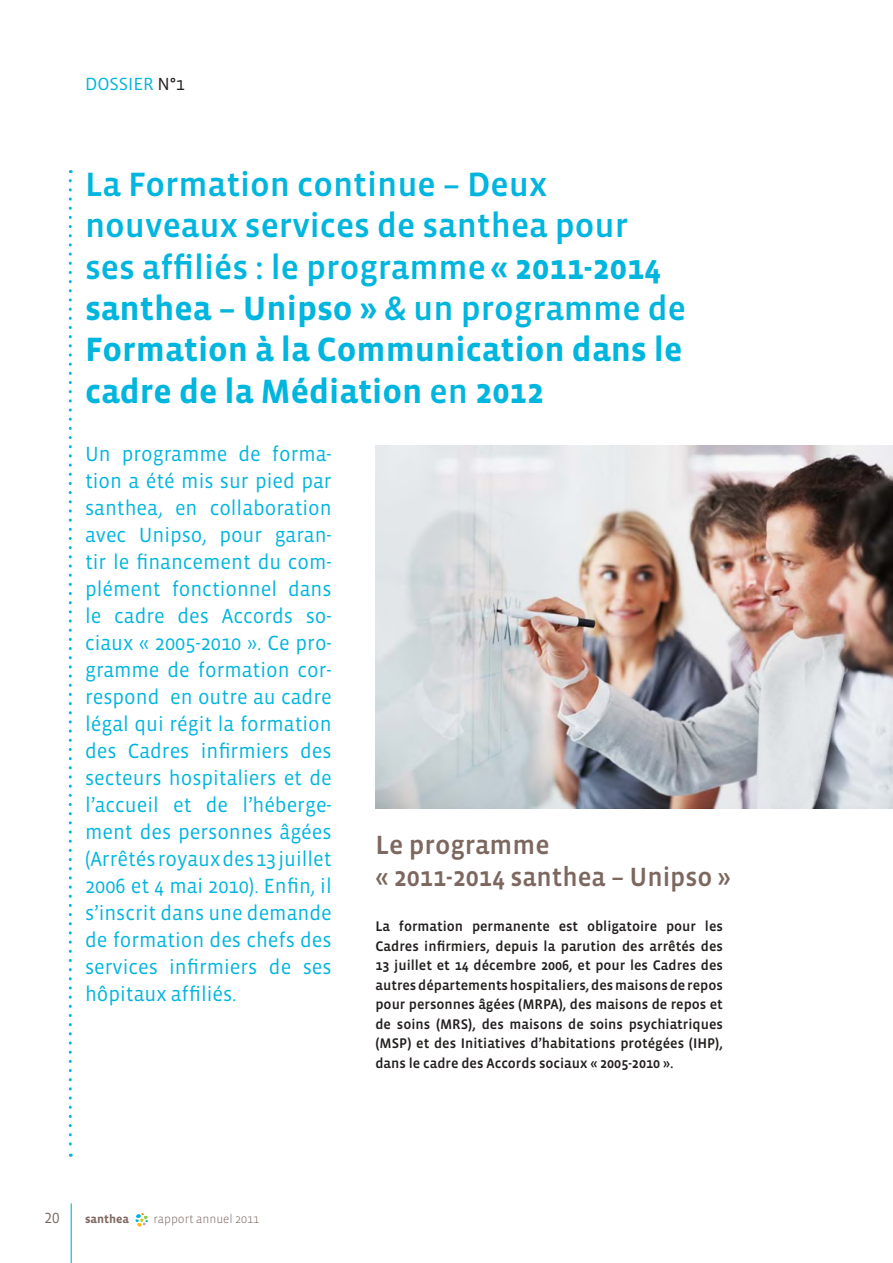
<style>
.page{position:relative;width:893px;height:1263px;background:#fff}
.page>*{position:absolute;margin:0;border:0;box-sizing:border-box;transform-origin:0 0}
.t1{font:34.5px/41.4px "Vista Sans Med";color:#00b5de}
.t2{font:700 34.5px/41.4px "Vista Sans";color:#00b5de;text-align:justify}
.t3{font:27px/32.4px "Vista Sans Med";color:#7d685f}
.t4{font:21px/27px "Vista Sans";color:#00b5de;text-align:justify}
.t5{font:18px "Vista Sans";color:#00b5de}
.t6{font:15px "Vista Sans Alt";color:#7d685f}
.t7{font:14.25px/19.5px "Vista Sans Med";color:#241f1f;text-align:justify}
.t8{font:300 12px "Vista Sans";color:#7d685f}
.t9{font:700 12px "Vista Sans";color:#7d685f}
.s1{color:#241f1f}
.s2{font-family:"Vista Sans";font-weight:700}
.s3{font-family:"Vista Sans Med";font-weight:400}
</style>
<div class="page">
<svg style="left:135px;top:1213px;width:13px;height:14px"></svg>
<hr style="left:71px;top:1203px;width:1px;height:60px;background:#00b5de">
<svg style="left:69px;top:181px;width:3px;height:976px"></svg>
<img style="left:375px;top:445px;width:518px;height:364px">
<p class="t5" style="left:85px;top:75px;width:101px">DOSSIER <span class="s1">N°1</span></p>
<h1 class="t1" style="left:85px;top:164px;width:578px">La Formation continue – Deux nouveaux services de santhea pour ses affiliés : le programme<span class="s2">« 2011-2014</span></h1>
<h1 class="t2" style="left:85px;top:288px;width:602px">santhea – Unipso » <span class="s3">&amp; un programme de </span>Formation à la Communication dans le cadre de la Médiation <span class="s3">en</span> 2012</h1>
<p class="t4" style="left:85px;top:441px;width:248px">Un programme de forma&shy;tion a été mis sur pied par santhea, en collaboration avec Unipso, pour garan&shy;tir le financement du com&shy;plément fonctionnel dans le cadre des Accords so&shy;ciaux « 2005-2010 ». Ce pro&shy;gramme de formation cor&shy;respond en outre au cadre légal qui régit la formation des Cadres infirmiers des secteurs hospitaliers et de l’accueil et de l’héberge&shy;ment des personnes âgées (Arrêtés royaux des 13 juillet 2006 et 4 mai 2010). Enfin, il s’inscrit dans une demande de formation des chefs des services infirmiers de ses hôpitaux affiliés.</p>
<p class="t3" style="left:375px;top:829px;width:357px">Le programme<br>« 2011-2014 santhea – Unipso »</p>
<p class="t7" style="left:375px;top:917px;width:349px">La formation permanente est obligatoire pour les Cadres infirmiers, depuis la parution des arrêtés des 13 juillet et 14 décembre 2006, et pour les Cadres des autres départements hospitaliers, des maisons de repos pour personnes âgées (MRPA), des maisons de repos et de soins (MRS), des maisons de soins psychiatriques (MSP) et des Initiatives d’habitations protégées (IHP), dans le cadre des Accords sociaux « 2005-2010 ».</p>
<p class="t6" style="left:45px;top:1210px;width:16px">20</p>
<p class="t9" style="left:85px;top:1213px;width:45px">santhea</p>
<p class="t8" style="left:154px;top:1213px;width:107px">rapport annuel 2011</p>
</div>
